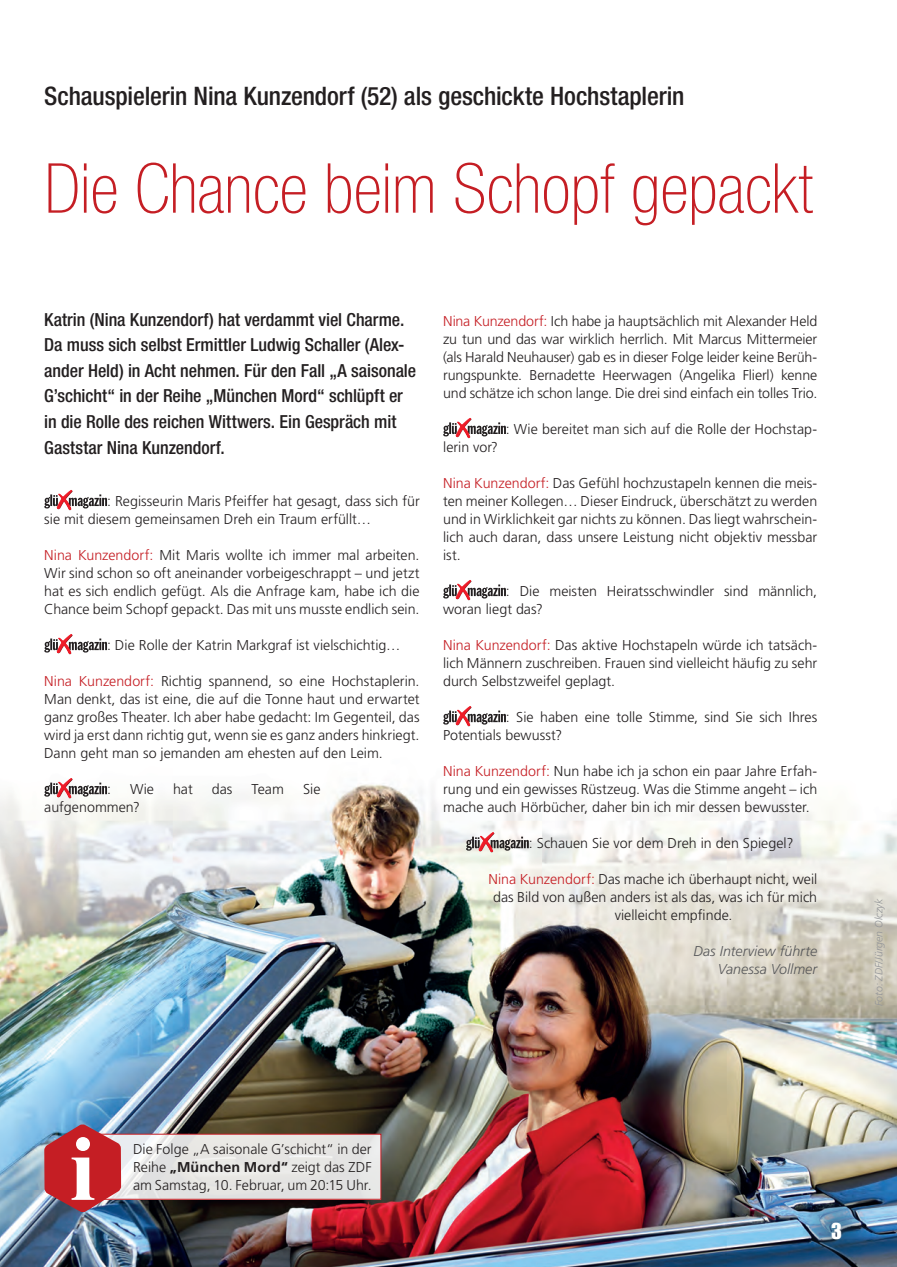
<style>
.page{position:relative;width:897px;height:1267px;background:#fff}
.page>*{position:absolute;margin:0;border:0;box-sizing:border-box;transform-origin:0 0}
.Headline_46pt__Standard{font:100 condensed 69px "Helvetica Neue LT Std";color:#c51e24}
.Dachzeile__Standard{font:500 condensed 25.5px "Helvetica Neue LT Std";letter-spacing:-.005em;color:#231f20}
.Seitenzahl_ungerade{font:22.5px "Impact LT Std";color:#fff}
.Anlauf{font:500 condensed 18px/25.5px "Helvetica Neue LT Std";letter-spacing:-.005em;color:#231f20}
.Fließtext{font:300 14.25px/18px "Frutiger LT Std";color:#231f20;text-align:justify}
.Autor{font:italic 300 14.25px/18px "Frutiger LT Std";letter-spacing:.005em;color:#57585a;text-align:right}
.Fotonachweis{font:italic 300 10.5px "Frutiger LT Std";color:#939598}
.s1{color:#c51e24}
.s2{font-weight:700}
</style>
<div class="page">
<img style="left:0;top:654px;width:896px;height:612px">
<img style="left:801px;top:1195px;width:66px;height:66px;border-radius:50%">
<svg style="left:44px;top:494px;width:63px;height:15px"></svg>
<div style="left:56px;top:490px;width:17px;height:20px;background:#231f20;opacity:.75"></div>
<svg style="left:44px;top:638px;width:63px;height:15px"></svg>
<div style="left:56px;top:634px;width:17px;height:20px;background:#231f20;opacity:.75"></div>
<svg style="left:44px;top:777px;width:63px;height:21px"></svg>
<div style="left:56px;top:777px;width:17px;height:20px;background:#fff"></div>
<div style="left:56px;top:778px;width:17px;height:20px;background:#231f20;opacity:.75"></div>
<svg style="left:443px;top:422px;width:63px;height:15px"></svg>
<div style="left:455px;top:418px;width:17px;height:20px;background:#231f20;opacity:.75"></div>
<svg style="left:443px;top:584px;width:63px;height:15px"></svg>
<div style="left:455px;top:580px;width:17px;height:20px;background:#231f20;opacity:.75"></div>
<svg style="left:443px;top:705px;width:63px;height:21px"></svg>
<div style="left:455px;top:705px;width:17px;height:20px;background:#fff"></div>
<div style="left:455px;top:706px;width:17px;height:20px;background:#231f20;opacity:.75"></div>
<svg style="left:466px;top:831px;width:62px;height:21px"></svg>
<div style="left:478px;top:831px;width:16px;height:20px;background:#f5f8f9"></div>
<div style="left:478px;top:832px;width:16px;height:20px;background:#231f20;opacity:.75"></div>
<svg style="left:121px;top:1135px;width:258px;height:62px;background:#e6e6e5"></svg>
<div style="left:74px;top:1133px;width:307px;height:66px;border:1px solid #c51e24"></div>
<img style="left:44px;top:1124px;width:77px;height:88px">
<p class="Dachzeile__Standard" style="left:44px;top:81px;width:641px">Schauspielerin Nina Kunzendorf (52) als geschickte Hochstaplerin</p>
<p class="Headline_46pt__Standard" style="left:44px;top:150px;width:769px">Die Chance beim Schopf gepackt</p>
<p class="Anlauf" style="left:44px;top:306px;width:373px">Katrin (Nina Kunzendorf) hat verdammt viel Charme.<br>Da muss sich selbst Ermittler Ludwig Schaller (Alex&shy;ander Held) in Acht nehmen. Für den Fall „A saisonale G’schicht“ in der Reihe „München Mord“ schlüpft er in die Rolle des reichen Wittwers. Ein Gespräch mit Gaststar Nina Kunzendorf.</p>
<p class="Fließtext" style="left:44px;top:492px;width:377px;text-indent:63px">: Regisseurin Maris Pfeiffer hat gesagt, dass sich für sie mit diesem gemeinsamen Dreh ein Traum erfüllt…</p>
<p class="Fließtext" style="left:44px;top:546px;width:377px"><span class="s1">Nina Kunzendorf:</span> Mit Maris wollte ich immer mal arbeiten.<br>Wir sind schon so oft aneinander vorbeigeschrappt – und jetzt hat es sich endlich gefügt. Als die Anfrage kam, habe ich die Chance beim Schopf gepackt. Das mit uns musste endlich sein.</p>
<p class="Fließtext" style="left:107px;top:636px;width:295px">: Die Rolle der Katrin Markgraf ist vielschichtig…</p>
<p class="Fließtext" style="left:44px;top:672px;width:377px"><span class="s1">Nina Kunzendorf:</span> Richtig spannend, so eine Hochstaplerin.<br>Man denkt, das ist eine, die auf die Tonne haut und erwartet ganz großes Theater. Ich aber habe gedacht: Im Gegenteil, das wird ja erst dann richtig gut, wenn sie es ganz anders hinkriegt.<br>Dann geht man so jemanden am ehesten auf den Leim.</p>
<p class="Fließtext" style="left:107px;top:780px;width:5px">:</p>
<p class="Fließtext" style="left:130px;top:780px;width:25px">Wie</p>
<p class="Fließtext" style="left:173px;top:780px;width:21px">hat</p>
<p class="Fließtext" style="left:212px;top:780px;width:22px">das</p>
<p class="Fließtext" style="left:251px;top:780px;width:34px">Team</p>
<p class="Fließtext" style="left:303px;top:780px;width:19px">Sie</p>
<p class="Fließtext" style="left:44px;top:798px;width:97px">aufgenommen?</p>
<p class="Fließtext" style="left:443px;top:312px;width:375px"><span class="s1">Nina Kunzendorf:</span> Ich habe ja hauptsächlich mit Alexander Held zu tun und das war wirklich herrlich. Mit Marcus Mittermeier (als Harald Neuhauser) gab es in dieser Folge leider keine Berüh&shy;rungspunkte. Bernadette Heerwagen (Angelika Flierl) kenne und schätze ich schon lange. Die drei sind einfach ein tolles Trio.</p>
<p class="Fließtext" style="left:506px;top:420px;width:313px">: Wie bereitet man sich auf die Rolle der Hochstap-</p>
<p class="Fließtext" style="left:443px;top:438px;width:56px">lerin vor?</p>
<p class="Fließtext" style="left:443px;top:474px;width:375px"><span class="s1">Nina Kunzendorf:</span> Das Gefühl hochzustapeln kennen die meis&shy;ten meiner Kollegen… Dieser Eindruck, überschätzt zu werden und in Wirklichkeit gar nichts zu können. Das liegt wahrschein&shy;lich auch daran, dass unsere Leistung nicht objektiv messbar ist.</p>
<p class="Fließtext" style="left:443px;top:582px;width:375px;text-indent:63px">: Die meisten Heiratsschwindler sind männlich, woran liegt das?</p>
<p class="Fließtext" style="left:443px;top:636px;width:375px"><span class="s1">Nina Kunzendorf:</span> Das aktive Hochstapeln würde ich tatsäch&shy;lich Männern zuschreiben. Frauen sind vielleicht häufig zu sehr durch Selbstzweifel geplagt.</p>
<p class="Fließtext" style="left:443px;top:708px;width:375px;text-indent:63px">: Sie haben eine tolle Stimme, sind Sie sich Ihres<br>Potentials bewusst?</p>
<p class="Fließtext" style="left:443px;top:762px;width:375px"><span class="s1">Nina Kunzendorf:</span> Nun habe ich ja schon ein paar Jahre Erfah&shy;rung und ein gewisses Rüstzeug. Was die Stimme angeht – ich mache auch Hörbücher, daher bin ich mir dessen bewusster.</p>
<p class="Fließtext" style="left:528px;top:834px;width:266px">: Schauen Sie vor dem Dreh in den Spiegel?</p>
<p class="Fließtext" style="left:488px;top:870px;width:330px"><span class="s1">Nina Kunzendorf:</span> Das mache ich überhaupt nicht, weil</p>
<p class="Fließtext" style="left:493px;top:888px;width:325px">das Bild von außen anders ist als das, was ich für mich</p>
<p class="Fließtext" style="left:614px;top:906px;width:119px">vielleicht empfinde.</p>
<p class="Autor" style="left:693px;top:942px;width:125px">Das Interview führte<br>Vanessa Vollmer</p>
<p class="Fotonachweis" style="left:872px;top:1006px;width:109px;rotate:-90deg">Foto: ZDF/Jürgen Olczyk</p>
<p class="Fließtext" style="left:133px;top:1140px;width:240px">Die Folge „A saisonale G’schicht“ in der Reihe <span class="s2">„München Mord“</span> zeigt das ZDF am Samstag, 10. Februar, um 20:15 Uhr.</p>
<p class="Seitenzahl_ungerade" style="left:831px;top:1218px;width:12px">3</p>
</div>
